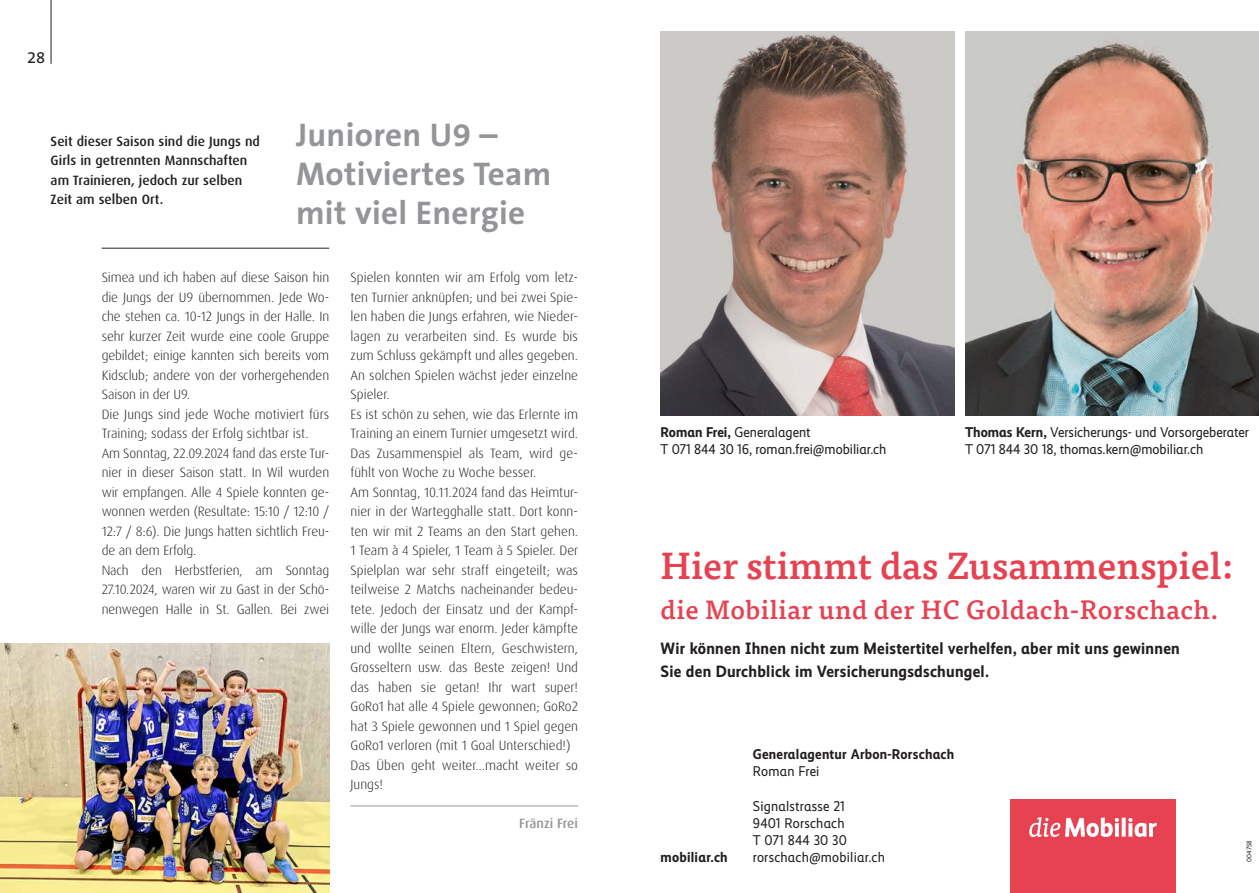
<style>
.page{position:relative;width:1259px;height:893px;background:#fff}
.page>*{position:absolute;margin:0;border:0;box-sizing:border-box;transform-origin:0 0}
.t1{font:500 37.5px "Tisa Pro";color:#e74251}
.t2{font:700 33px/39px "The Sans B W7";letter-spacing:.01em;color:#939598}
.t3{font:500 26.25px "Tisa Pro";letter-spacing:.015em;color:#e74251}
.t4{font:700 16.5px/22.5px "Mobiliar Realist";letter-spacing:.015em;color:#231f20}
.t5{font:16.5px "The Sans B W5 Plain";color:#231f20}
.t6{font:14.25px/17.1px "Mobiliar Realist";color:#231f20}
.t7{font:700 14.25px "Mobiliar Realist";letter-spacing:.015em;color:#231f20}
.t8{font:300 13.5px/19.5px "Dax Pro";color:#231f20}
.t9{font:500 13.5px/19.5px "Dax Pro";color:#231f20}
.t10{font:500 13.5px "Dax Pro";letter-spacing:-.005em;color:#939598}
.t11{font:6.75px "Mobiliar Realist";color:#231f20}
.s1{font-weight:700}
</style>
<div class="page">
<hr style="left:51px;top:0;width:1px;height:64px;background:#231f20">
<div style="left:1010px;top:799px;width:166px;height:94px;background:#e74251"></div>
<svg style="left:1029px;top:817px;width:128px;height:20px"></svg>
<img style="left:965px;top:31px;width:294px;height:385px">
<img style="left:660px;top:31px;width:294px;height:385px">
<hr style="left:350px;top:805px;width:228px;height:1px;background:#939598">
<hr style="left:102px;top:248px;width:227px;height:1px;background:#231f20">
<img style="left:0;top:643px;width:329px;height:250px">
<p class="t5" style="left:27px;top:46px;width:20px">28</p>
<p class="t9" style="left:51px;top:131px;width:211px">Seit dieser Saison sind die Jungs nd<br>Girls in getrennten Mannschaften am Trainieren, jedoch zur selben<br>Zeit am selben Ort.</p>
<h2 class="t2" style="left:296px;top:116px;width:257px">Junioren U9 –<br>Motiviertes Team mit viel Energie</h2>
<p class="t8" style="left:102px;top:268px;width:229px">Simea und ich haben auf diese Saison hin die Jungs der U9 übernommen. Jede Wo&shy;che stehen ca. 10-12 Jungs in der Halle. In sehr kurzer Zeit wurde eine coole Gruppe gebildet; einige kannten sich bereits vom Kidsclub; andere von der vorhergehenden Saison in der U9.<br>Die Jungs sind jede Woche motiviert fürs Training; sodass der Erfolg sichtbar ist.<br>Am Sonntag, 22.09.2024 fand das erste Tur&shy;nier in dieser Saison statt. In Wil wurden wir empfangen. Alle 4 Spiele konnten ge&shy;wonnen werden (Resultate: 15:10 / 12:10 / 12:7 / 8:6). Die Jungs hatten sichtlich Freu&shy;de an dem Erfolg.<br>Nach den Herbstferien, am Sonntag 27.10.2024, waren wir zu Gast in der Schö&shy;nenwegen Halle in St. Gallen. Bei zwei</p>
<p class="t8" style="left:350px;top:268px;width:229px">Spielen konnten wir am Erfolg vom letz&shy;ten Turnier anknüpfen; und bei zwei Spie&shy;len haben die Jungs erfahren, wie Nieder&shy;lagen zu verarbeiten sind. Es wurde bis zum Schluss gekämpft und alles gegeben.<br>An solchen Spielen wächst jeder einzelne Spieler.<br>Es ist schön zu sehen, wie das Erlernte im Training an einem Turnier umgesetzt wird.<br>Das Zusammenspiel als Team, wird ge&shy;fühlt von Woche zu Woche besser.<br>Am Sonntag, 10.11.2024 fand das Heimtur&shy;nier in der Wartegghalle statt. Dort konn&shy;ten wir mit 2 Teams an den Start gehen.<br>1 Team à 4 Spieler, 1 Team à 5 Spieler. Der Spielplan war sehr straff eingeteilt; was teilweise 2 Matchs nacheinander bedeu&shy;tete. Jedoch der Einsatz und der Kampf&shy;wille der Jungs war enorm. Jeder kämpfte und wollte seinen Eltern, Geschwistern, Grosseltern usw. das Beste zeigen! Und das haben sie getan! Ihr wart super!<br>GoRo1 hat alle 4 Spiele gewonnen; GoRo2 hat 3 Spiele gewonnen und 1 Spiel gegen GoRo1 verloren (mit 1 Goal Unterschied!)<br>Das Üben geht weiter…macht weiter so Jungs!</p>
<p class="t10" style="left:519px;top:815px;width:60px">Fränzi Frei</p>
<p class="t6" style="left:660px;top:424px;width:227px"><span class="s1">Roman Frei,</span> Generalagent<br>T 071 844 30 16, roman.frei@mobiliar.ch</p>
<p class="t6" style="left:965px;top:424px;width:285px"><span class="s1">Thomas Kern,</span> Versicherungs- und Vorsorgeberater<br>T 071 844 30 18, thomas.kern@mobiliar.ch</p>
<h1 class="t1" style="left:660px;top:537px;width:574px">Hier stimmt das Zusammenspiel:</h1>
<h3 class="t3" style="left:660px;top:589px;width:559px">die Mobiliar und der HC Goldach-Rorschach.</h3>
<p class="t4" style="left:660px;top:637px;width:521px">Wir können Ihnen nicht zum Meistertitel verhelfen, aber mit uns gewinnen<br>Sie den Durchblick im Versicherungsdschungel.</p>
<p class="t7" style="left:660px;top:849px;width:69px">mobiliar.ch</p>
<p class="t7" style="left:753px;top:746px;width:203px">Generalagentur Arbon-Rorschach</p>
<p class="t6" style="left:753px;top:763px;width:68px">Roman Frei</p>
<p class="t6" style="left:753px;top:797px;width:134px">Signalstrasse 21<br>9401 Rorschach<br>T 071 844 30 30 rorschach@mobiliar.ch</p>
<p class="t11" style="left:1245px;top:861px;width:22px;rotate:-90deg">004758</p>
</div>
